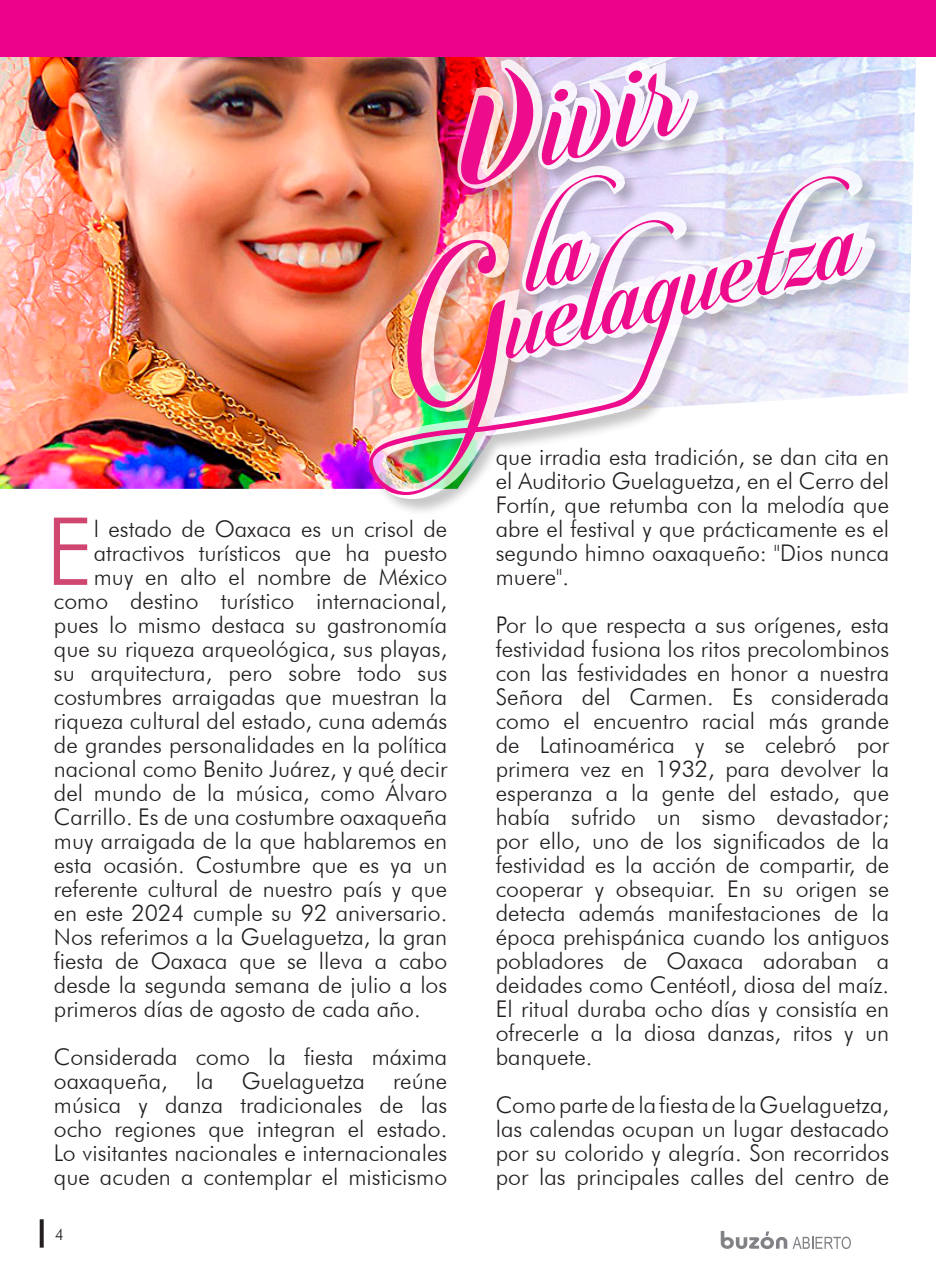
<style>
.page{position:relative;width:936px;height:1276px;background:#fff}
.page>*{position:absolute;margin:0;border:0;box-sizing:border-box;transform-origin:0 0}
.t1{font:160.8px "Candlescript Demo Version";color:#ed0c8c}
.t2{font:300 94px "Futura BT";color:#cf4770}
.t3{font:300 23px/24px "Futura BT";color:#231f20;text-align:justify}
.t4{font:300 16px "Futura BT";color:#231f20}
.s1{font-size:272.2px}
</style>
<div class="page">
<svg style="left:40px;top:1219px;width:4px;height:28px"></svg>
<img style="left:0;top:57px;width:916px;height:432px">
<svg style="left:720px;top:1231px;width:131px;height:18px"></svg>
<div style="left:456px;top:58px;width:261px;height:149px;background:#231f20;opacity:.35"></div>
<div style="left:369px;top:167px;width:524px;height:350px;background:#231f20;opacity:.35"></div>
<img style="left:358px;top:207px;width:354px;height:301px">
<img style="left:368px;top:240px;width:312px;height:256px">
<div style="left:0;top:0;width:935px;height:57px;background:#ed028c"></div>
<svg style="left:502px;top:157px;width:379px;height:214px"></svg>
<p class="t1" style="left:422px;top:41px;width:230px;rotate:-14deg"><span class="s1">v</span>ivir</p>
<p class="t2" style="left:45px;top:494px;width:50px">E</p>
<p class="t3" style="left:94px;top:516px;width:355px">l estado de Oaxaca es un crisol de</p>
<p class="t3" style="left:94px;top:540px;width:355px">atractivos turísticos que ha puesto</p>
<p class="t3" style="left:94px;top:564px;width:355px">muy en alto el nombre de México</p>
<p class="t3" style="left:54px;top:588px;width:395px">como destino turístico internacional,</p>
<p class="t3" style="left:54px;top:612px;width:395px">pues lo mismo destaca su gastronomía</p>
<p class="t3" style="left:54px;top:636px;width:395px">que su riqueza arqueológica, sus playas,</p>
<p class="t3" style="left:54px;top:660px;width:395px">su arquitectura, pero sobre todo sus</p>
<p class="t3" style="left:54px;top:684px;width:395px">costumbres arraigadas que muestran la</p>
<p class="t3" style="left:54px;top:708px;width:395px">riqueza cultural del estado, cuna además</p>
<p class="t3" style="left:54px;top:732px;width:395px">de grandes personalidades en la política</p>
<p class="t3" style="left:54px;top:756px;width:395px">nacional como Benito Juárez, y qué decir</p>
<p class="t3" style="left:54px;top:780px;width:395px">del mundo de la música, como Álvaro</p>
<p class="t3" style="left:54px;top:804px;width:395px">Carrillo. Es de una costumbre oaxaqueña</p>
<p class="t3" style="left:54px;top:828px;width:395px">muy arraigada de la que hablaremos en</p>
<p class="t3" style="left:54px;top:852px;width:395px">esta ocasión. Costumbre que es ya un</p>
<p class="t3" style="left:54px;top:876px;width:395px">referente cultural de nuestro país y que</p>
<p class="t3" style="left:54px;top:900px;width:395px">en este 2024 cumple su 92 aniversario.</p>
<p class="t3" style="left:54px;top:924px;width:395px">Nos referimos a la Guelaguetza, la gran</p>
<p class="t3" style="left:54px;top:948px;width:395px">fiesta de Oaxaca que se lleva a cabo</p>
<p class="t3" style="left:54px;top:972px;width:395px">desde la segunda semana de julio a los</p>
<p class="t3" style="left:54px;top:996px;width:368px">primeros días de agosto de cada año.</p>
<p class="t3" style="left:54px;top:1044px;width:395px">Considerada como la fiesta máxima oaxaqueña, la Guelaguetza reúne música y danza tradicionales de las ocho regiones que integran el estado.<br>Lo visitantes nacionales e internacionales que acuden a contemplar el misticismo</p>
<p class="t4" style="left:55px;top:1224px;width:11px">4</p>
<p class="t3" style="left:495px;top:444px;width:395px">que irradia esta tradición, se dan cita en el Auditorio Guelaguetza, en el Cerro del Fortín, que retumba con la melodía que abre el festival y que prácticamente es el segundo himno oaxaqueño: "Dios nunca muere".</p>
<p class="t3" style="left:495px;top:612px;width:395px">Por lo que respecta a sus orígenes, esta festividad fusiona los ritos precolombinos con las festividades en honor a nuestra Señora del Carmen. Es considerada como el encuentro racial más grande de Latinoamérica y se celebró por primera vez en 1932, para devolver la esperanza a la gente del estado, que había sufrido un sismo devastador; por ello, uno de los significados de la festividad es la acción de compartir, de cooperar y obsequiar. En su origen se detecta además manifestaciones de la época prehispánica cuando los antiguos pobladores de Oaxaca adoraban a deidades como Centéotl, diosa del maíz.<br>El ritual duraba ocho días y consistía en ofrecerle a la diosa danzas, ritos y un banquete.</p>
<p class="t3" style="left:495px;top:1092px;width:395px">Como parte de la fiesta de la Guelaguetza, las calendas ocupan un lugar destacado por su colorido y alegría. Son recorridos por las principales calles del centro de</p>
</div>
